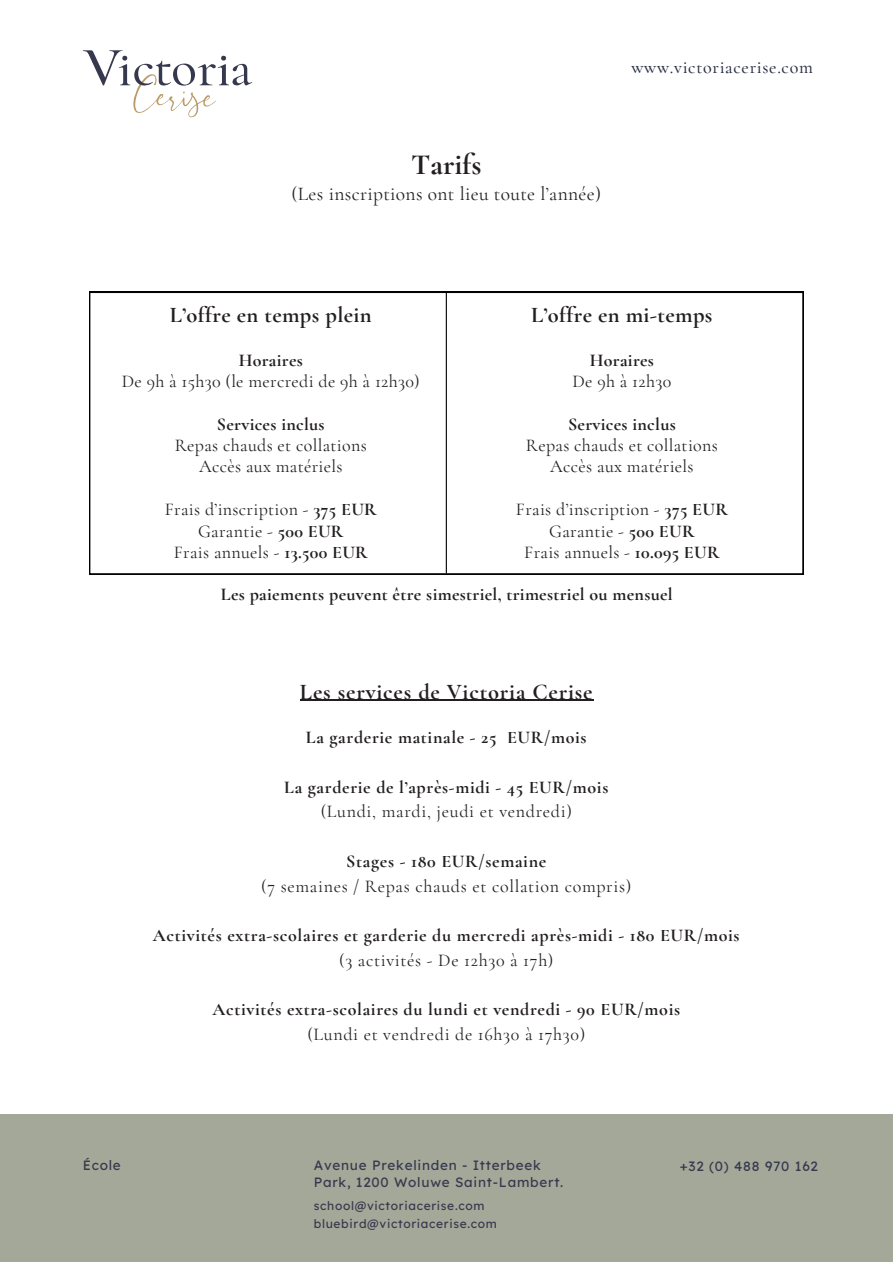
<style>
.page{position:relative;width:893px;height:1264px;background:#fff}
.page>*{position:absolute;margin:0;border:0;box-sizing:border-box;transform-origin:0 0}
.t1{font:700 30px "Cormorant Garamond";color:#231f20}
.t2{font:700 22.5px "Cormorant Garamond";letter-spacing:.015em;color:#231f20}
.t3{font:700 22.5px "Cormorant Garamond";letter-spacing:.035em;color:#231f20}
.t4{font:19.5px "Cormorant Garamond";letter-spacing:.015em;color:#231f20}
.t5{font:18px "Cormorant Garamond";letter-spacing:.015em;color:#231f20}
.t6{font:700 18px "Cormorant Garamond";letter-spacing:.035em;color:#231f20}
.t7{font:18px "Cormorant Garamond";letter-spacing:.035em;color:#231f20}
.t8{font:700 18px "Cormorant Garamond";letter-spacing:.015em;color:#231f20}
.t9{font:500 18px "Cormorant Garamond";letter-spacing:.04em;color:#252b41}
.t10{font:13.5px/16.8px "Lexend";letter-spacing:.055em;color:#36394d}
.t11{font:12px/18px "Lexend";letter-spacing:.055em;color:#36394d}
.s1{font-weight:700}
</style>
<div class="page">
<div style="left:0;top:1114px;width:892px;height:148px;background:#a4a899"></div>
<svg style="left:83px;top:50px;width:169px;height:67px"></svg>
<svg style="left:89px;top:292px;width:714px;height:282px"></svg>
<hr style="left:446px;top:292px;width:1px;height:281px;background:#000">
<hr style="left:300px;top:699px;width:293px;height:1px;background:#231f20">
<p class="t9" style="left:631px;top:56px;width:183px">www.victoriacerise.com</p>
<p class="t1" style="left:411px;top:147px;width:72px">Tarifs</p>
<p class="t4" style="left:291px;top:182px;width:311px">(Les inscriptions ont lieu toute l’année)</p>
<p class="t2" style="left:170px;top:301px;width:203px">L’offre en temps plein</p>
<p class="t8" style="left:239px;top:349px;width:66px">Horaires</p>
<p class="t5" style="left:122px;top:370px;width:299px">De 9h à 15h30 (le mercredi de 9h à 12h30)</p>
<p class="t8" style="left:217px;top:413px;width:109px">Services inclus</p>
<p class="t5" style="left:175px;top:434px;width:193px">Repas chauds et collations</p>
<p class="t2" style="left:531px;top:301px;width:183px">L’offre en mi-temps</p>
<p class="t8" style="left:589px;top:349px;width:66px">Horaires</p>
<p class="t5" style="left:572px;top:370px;width:100px">De 9h à 12h30</p>
<p class="t8" style="left:568px;top:413px;width:109px">Services inclus</p>
<p class="t5" style="left:526px;top:434px;width:193px">Repas chauds et collations</p>
<p class="t5" style="left:550px;top:456px;width:145px">Accès aux matériels</p>
<p class="t5" style="left:516px;top:498px;width:213px">Frais d’inscription - <span class="s1">375 EUR</span></p>
<p class="t5" style="left:549px;top:520px;width:147px">Garantie - <span class="s1">500 EUR</span></p>
<p class="t5" style="left:199px;top:456px;width:145px">Accès aux matériels</p>
<p class="t5" style="left:165px;top:498px;width:213px">Frais d’inscription - <span class="s1">375 EUR</span></p>
<p class="t5" style="left:198px;top:520px;width:147px">Garantie - <span class="s1">500 EUR</span></p>
<p class="t5" style="left:174px;top:541px;width:195px">Frais annuels - <span class="s1">13.500 EUR</span></p>
<p class="t5" style="left:524px;top:541px;width:197px">Frais annuels - <span class="s1">10.095 EUR</span></p>
<p class="t8" style="left:221px;top:583px;width:453px">Les paiements peuvent être simestriel, trimestriel ou mensuel</p>
<p class="t3" style="left:300px;top:677px;width:294px">Les services de Victoria Cerise</p>
<p class="t6" style="left:306px;top:726px;width:282px">La garderie matinale - 25 EUR/mois</p>
<p class="t6" style="left:284px;top:776px;width:325px">La garderie de l’après-midi - 45 EUR/mois</p>
<p class="t7" style="left:321px;top:800px;width:253px">(Lundi, mardi, jeudi et vendredi)</p>
<p class="t6" style="left:346px;top:850px;width:201px">Stages - 180 EUR/semaine</p>
<p class="t7" style="left:261px;top:875px;width:371px">(7 semaines / Repas chauds et collation compris)</p>
<p class="t6" style="left:153px;top:924px;width:588px">Activités extra-scolaires et garderie du mercredi après-midi - 180 EUR/mois</p>
<p class="t7" style="left:339px;top:949px;width:216px">(3 activités - De 12h30 à 17h)</p>
<p class="t6" style="left:212px;top:998px;width:469px">Activités extra-scolaires du lundi et vendredi - 90 EUR/mois</p>
<p class="t7" style="left:307px;top:1023px;width:279px">(Lundi et vendredi de 16h30 à 17h30)</p>
<p class="t10" style="left:83px;top:1156px;width:40px">École</p>
<p class="t10" style="left:314px;top:1156px;width:251px">Avenue Prekelinden - Itterbeek<br>Park, 1200 Woluwe Saint-Lambert.</p>
<p class="t10" style="left:679px;top:1157px;width:140px">+32 (0) 488 970 162</p>
<p class="t11" style="left:314px;top:1196px;width:185px">school@victoriacerise.com bluebird@victoriacerise.com</p>
</div>
